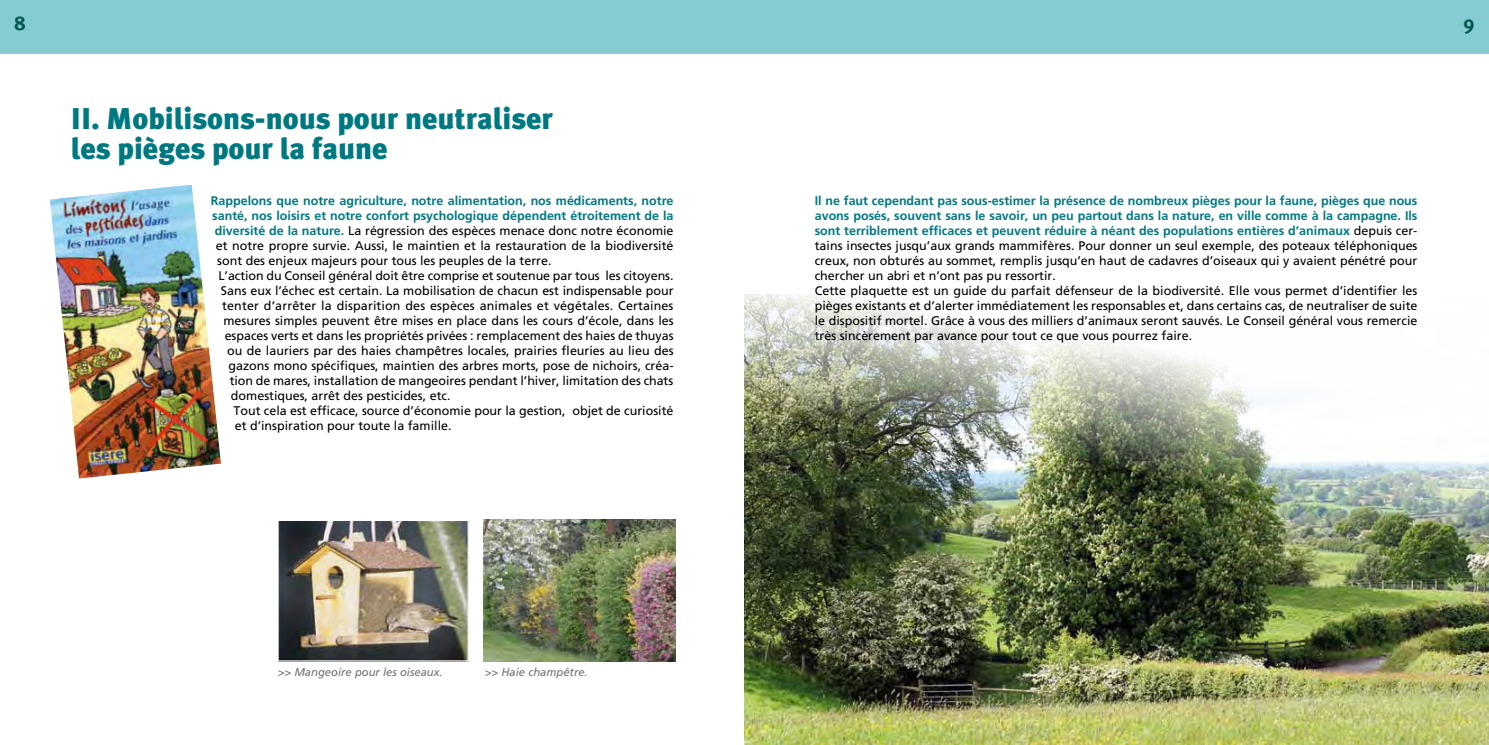
<style>
.page{position:relative;width:1489px;height:745px;background:#fff}
.page>*{position:absolute;margin:0;border:0;box-sizing:border-box;transform-origin:0 0}
.t1{font:900 30px/30px "Meta Plus";color:#007881}
.t2{font:700 20px "Meta Plus";color:#005750}
.t3{font:12.5px/15px "Frutiger";color:#000}
.t4{font:700 12.5px "Frutiger";color:#007881}
.t5{font:italic 11.25px "Frutiger";color:#707172}
.s1{font-weight:700;color:#007881}
</style>
<div class="page">
<div style="left:744px;top:0;width:744px;height:53px;background:#85ccd2"></div>
<div style="left:0;top:0;width:744px;height:53px;background:#85ccd2"></div>
<img style="left:744px;top:294px;width:744px;height:450px">
<img style="left:50px;top:185px;width:171px;height:293px">
<img style="left:279px;top:521px;width:188px;height:138px">
<div style="left:277px;top:519px;width:192px;height:142px;border:1px solid #fff"></div>
<img style="left:483px;top:519px;width:192px;height:142px">
<h2 class="t2" style="left:14px;top:11px;width:13px">8</h2>
<h2 class="t2" style="left:1463px;top:11px;width:13px">9</h2>
<h1 class="t1" style="left:71px;top:104px;width:483px">II. Mobilisons-nous pour neutraliser les pièges pour la faune</h1>
<p class="t4" style="left:211px;top:193px;width:464px">Rappelons que notre agriculture, notre alimentation, nos médicaments, notre</p>
<p class="t4" style="left:212px;top:208px;width:463px">santé, nos loisirs et notre confort psychologique dépendent étroitement de la</p>
<p class="t3" style="left:215px;top:222px;width:460px"><span class="s1">diversité de la nature.</span> La régression des espèces menace donc notre économie</p>
<p class="t3" style="left:216px;top:237px;width:459px">et notre propre survie. Aussi, le maintien et la restauration de la biodiversité</p>
<p class="t3" style="left:217px;top:252px;width:336px">sont des enjeux majeurs pour tous les peuples de la terre.</p>
<p class="t3" style="left:218px;top:267px;width:456px">L’action du Conseil général doit être comprise et soutenue par tous les citoyens.</p>
<p class="t3" style="left:221px;top:282px;width:454px">Sans eux l’échec est certain. La mobilisation de chacun est indispensable pour</p>
<p class="t3" style="left:222px;top:297px;width:453px">tenter d’arrêter la disparition des espèces animales et végétales. Certaines</p>
<p class="t3" style="left:223px;top:312px;width:451px">mesures simples peuvent être mises en place dans les cours d’école, dans les</p>
<p class="t3" style="left:225px;top:327px;width:450px">espaces verts et dans les propriétés privées : remplacement des haies de thuyas</p>
<p class="t3" style="left:227px;top:342px;width:448px">ou de lauriers par des haies champêtres locales, prairies fleuries au lieu des</p>
<p class="t3" style="left:228px;top:357px;width:446px">gazons mono spécifiques, maintien des arbres morts, pose de nichoirs, créa-</p>
<p class="t3" style="left:230px;top:372px;width:445px">tion de mares, installation de mangeoires pendant l’hiver, limitation des chats</p>
<p class="t3" style="left:231px;top:387px;width:221px">domestiques, arrêt des pesticides, etc.</p>
<p class="t3" style="left:233px;top:402px;width:441px">Tout cela est efficace, source d’économie pour la gestion, objet de curiosité</p>
<p class="t3" style="left:235px;top:417px;width:218px">et d’inspiration pour toute la famille.</p>
<p class="t5" style="left:278px;top:665px;width:166px">&gt;&gt; Mangeoire pour les oiseaux.</p>
<p class="t5" style="left:485px;top:665px;width:104px">&gt;&gt; Haie champêtre.</p>
<p class="t3" style="left:814px;top:192px;width:604px"><span class="s1">Il ne faut cependant pas sous-estimer la présence de nombreux pièges pour la faune, pièges que nous avons posés, souvent sans le savoir, un peu partout dans la nature, en ville comme à la campagne. Ils sont terriblement efficaces et peuvent réduire à néant des populations entières d’animaux</span> depuis cer&shy;tains insectes jusqu’aux grands mammifères. Pour donner un seul exemple, des poteaux téléphoniques creux, non obturés au sommet, remplis jusqu’en haut de cadavres d’oiseaux qui y avaient pénétré pour chercher un abri et n’ont pas pu ressortir.<br>Cette plaquette est un guide du parfait défenseur de la biodiversité. Elle vous permet d’identifier les pièges existants et d’alerter immédiatement les responsables et, dans certains cas, de neutraliser de suite le dispositif mortel. Grâce à vous des milliers d’animaux seront sauvés. Le Conseil général vous remercie très sincèrement par avance pour tout ce que vous pourrez faire.</p>
</div>
